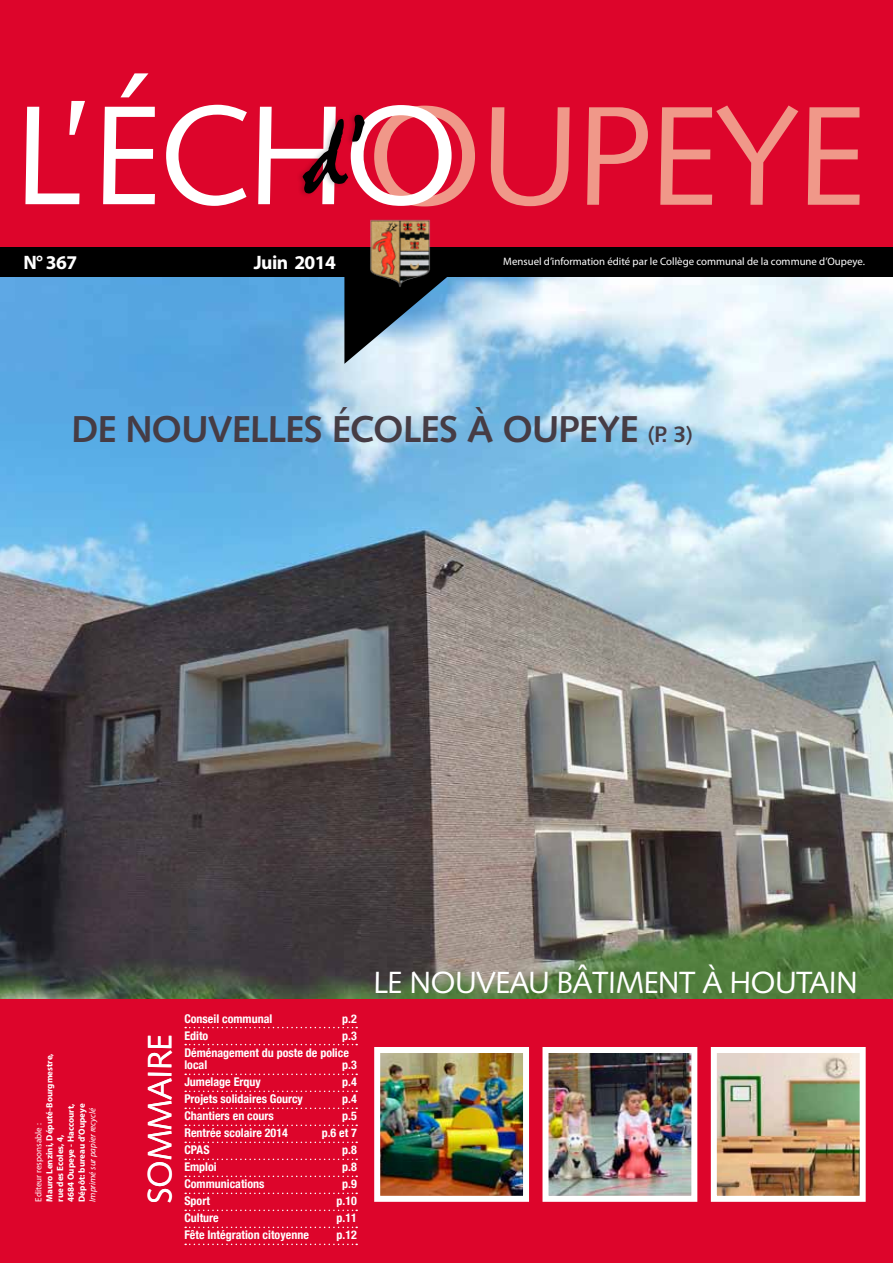
<style>
.page{position:relative;width:893px;height:1263px;background:#fff}
.page>*{position:absolute;margin:0;border:0;box-sizing:border-box;transform-origin:0 0}
.t1{font:141.3px "Humanist 531 BT Roman A";letter-spacing:-.03em;color:#fff}
.t2{font:37.5px "Humanist 531 BT Bold A";letter-spacing:-.03em;color:#463c44}
.t3{font:33.75px "Humanist 531 BT Roman A";letter-spacing:-.03em;color:#fff}
.t4{font:30.75px "Humanist 531 BT Roman A";letter-spacing:-.03em;color:#fff}
.t5{font:700 19.5px "Myriad Pro";letter-spacing:-.03em;color:#fff}
.t6{font:700 condensed 12px/17px "Helvetica Neue";color:#fff}
.t7{font:10.8px "Myriad Pro";color:#fff}
.t8{font:700 9px/10.8px "Myriad Pro";color:#fff}
.t9{font:italic 9px "Myriad Pro";color:#fff}
.t10{font:9px "Myriad Pro";color:#fff}
.s1{color:#f09889}
.s2{font-size:22.5px}
</style>
<div class="page">
<img style="left:0;top:277px;width:893px;height:722px">
<div style="left:0;top:0;width:893px;height:247px;background:#dd052b"></div>
<div style="left:210px;top:247px;width:683px;height:30px;background:#000"></div>
<div style="left:0;top:999px;width:893px;height:264px;background:#dd052b"></div>
<img style="left:549px;top:1054px;width:141px;height:141px">
<div style="left:542px;top:1047px;width:155px;height:155px;border:6px solid #fff"></div>
<img style="left:718px;top:1054px;width:141px;height:141px">
<div style="left:711px;top:1047px;width:155px;height:155px;border:6px solid #fff"></div>
<svg style="left:344px;top:277px;width:139px;height:87px;background:#778e9f"></svg>
<img style="left:368px;top:219px;width:65px;height:69px">
<img style="left:381px;top:1054px;width:141px;height:141px">
<div style="left:374px;top:1047px;width:155px;height:155px;border:6px solid #fff"></div>
<svg style="left:185px;top:1027px;width:172px;height:1px"></svg>
<svg style="left:185px;top:1044px;width:172px;height:1px"></svg>
<svg style="left:185px;top:1073px;width:172px;height:2px"></svg>
<svg style="left:185px;top:1090px;width:172px;height:2px"></svg>
<svg style="left:185px;top:1107px;width:172px;height:2px"></svg>
<svg style="left:185px;top:1124px;width:172px;height:2px"></svg>
<svg style="left:185px;top:1141px;width:172px;height:2px"></svg>
<svg style="left:185px;top:1158px;width:172px;height:2px"></svg>
<svg style="left:185px;top:1175px;width:172px;height:2px"></svg>
<svg style="left:185px;top:1192px;width:172px;height:2px"></svg>
<svg style="left:185px;top:1209px;width:172px;height:2px"></svg>
<svg style="left:185px;top:1226px;width:172px;height:2px"></svg>
<svg style="left:185px;top:1243px;width:172px;height:2px"></svg>
<div style="left:0;top:247px;width:344px;height:30px;background:#000"></div>
<svg style="left:299px;top:114px;width:65px;height:80px"></svg>
<h1 class="t1" style="left:13px;top:66px;width:855px">L’ÉCHO<span class="s1">OUPEYE</span></h1>
<h3 class="t5" style="left:23px;top:250px;width:55px">N° 367</h3>
<h3 class="t5" style="left:254px;top:250px;width:84px">Juin 2014</h3>
<p class="t7" style="left:503px;top:254px;width:363px">Mensuel d’information édité par le Collège communal de la commune d’Oupeye.</p>
<h2 class="t2" style="left:71px;top:406px;width:624px">DE NOUVELLES ÉCOLES À OUPEYE <span class="s2">(P. 3)</span></h2>
<p class="t8" style="left:44px;top:1202px;width:150px;rotate:-90deg">Mauro Lenzini, Député-Bourgmestre, rue des Ecoles, 4,<br>4684 Oupeye - Haccourt,<br>Dépôt: bureau d’Oupeye</p>
<p class="t9" style="left:87px;top:1202px;width:96px;rotate:-90deg">Imprimé sur papier recyclé</p>
<p class="t10" style="left:33px;top:1202px;width:80px;rotate:-90deg">Editeur responsable :</p>
<h3 class="t3" style="left:139px;top:1204px;width:171px;rotate:-90deg">SOMMAIRE</h3>
<p class="t6" style="left:184px;top:1009px;width:89px">Conseil communal</p>
<p class="t6" style="left:342px;top:1009px;width:16px">p.2</p>
<p class="t6" style="left:184px;top:1026px;width:25px">Edito</p>
<p class="t6" style="left:184px;top:1026px;width:174px;text-indent:158px">p.3<br>Déménagement du poste de police</p>
<p class="t6" style="left:184px;top:1056px;width:24px">local</p>
<p class="t6" style="left:342px;top:1056px;width:16px">p.3</p>
<p class="t6" style="left:184px;top:1073px;width:78px">Jumelage Erquy</p>
<p class="t6" style="left:342px;top:1073px;width:16px">p.4</p>
<p class="t6" style="left:184px;top:1090px;width:120px">Projets solidaires Gourcy</p>
<p class="t6" style="left:342px;top:1090px;width:16px">p.4</p>
<p class="t6" style="left:184px;top:1107px;width:91px">Chantiers en cours</p>
<p class="t6" style="left:342px;top:1107px;width:16px">p.5</p>
<p class="t6" style="left:184px;top:1124px;width:105px">Rentrée scolaire 2014</p>
<p class="t6" style="left:322px;top:1124px;width:37px">p.6 et 7</p>
<p class="t6" style="left:184px;top:1141px;width:27px">CPAS</p>
<p class="t6" style="left:342px;top:1141px;width:16px">p.8</p>
<p class="t6" style="left:184px;top:1158px;width:34px">Emploi</p>
<p class="t6" style="left:342px;top:1158px;width:16px">p.8</p>
<p class="t6" style="left:184px;top:1175px;width:82px">Communications</p>
<p class="t6" style="left:342px;top:1175px;width:16px">p.9</p>
<p class="t6" style="left:184px;top:1192px;width:27px">Sport</p>
<p class="t6" style="left:337px;top:1192px;width:22px">p.10</p>
<p class="t6" style="left:184px;top:1209px;width:36px">Culture</p>
<p class="t6" style="left:337px;top:1209px;width:22px">p.11</p>
<p class="t6" style="left:184px;top:1226px;width:126px">Fête Intégration citoyenne</p>
<p class="t6" style="left:337px;top:1226px;width:22px">p.12</p>
<h3 class="t4" style="left:373px;top:963px;width:487px">LE NO UVEAU BÂTIMENT À HO UTAIN</h3>
</div>
